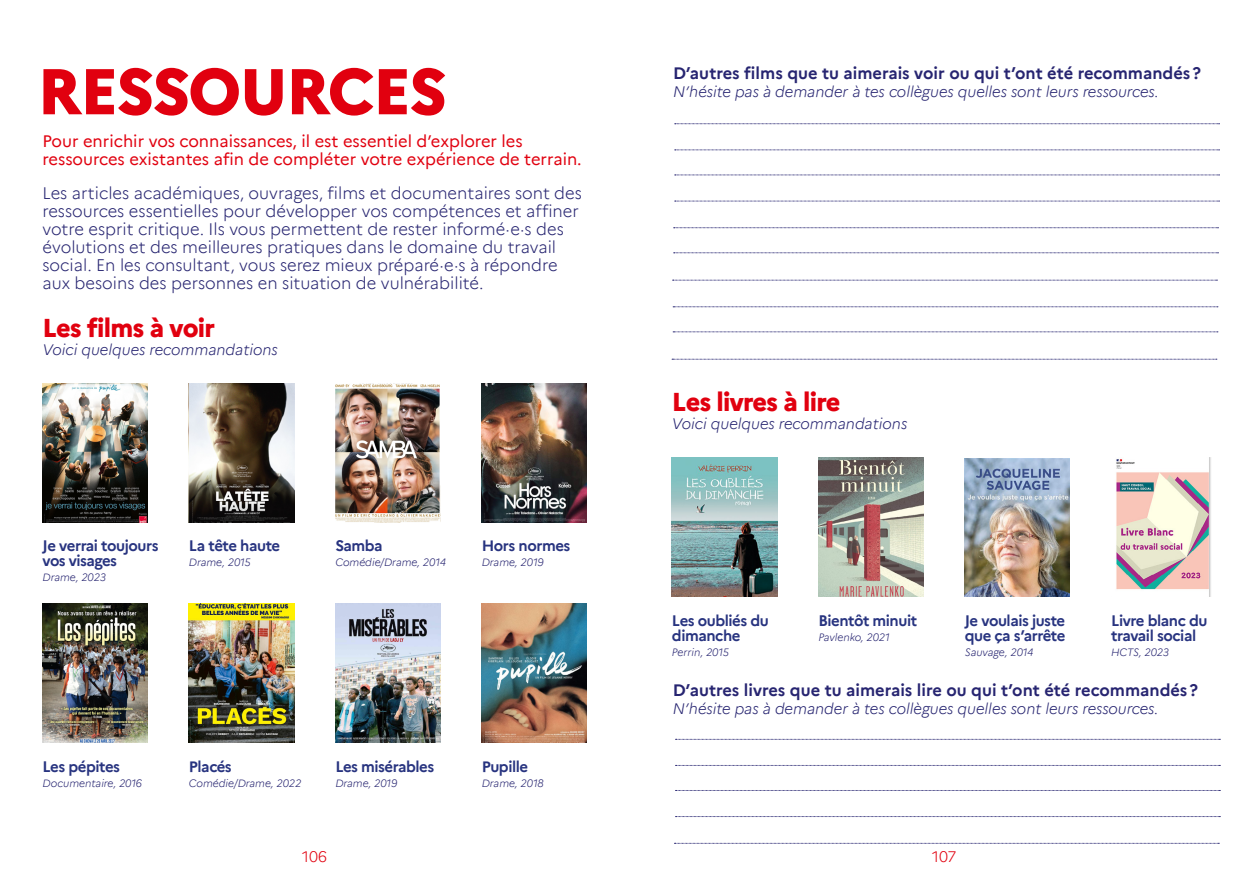
<style>
.page{position:relative;width:1259px;height:893px;background:#fff}
.page>*{position:absolute;margin:0;border:0;box-sizing:border-box;transform-origin:0 0}
.t1{font:800 64.5px "Marianne";letter-spacing:-.03em;color:#e1000f}
.t2{font:800 25.5px "Marianne";letter-spacing:-.03em;color:#e1000f}
.t3{font:300 16.5px/18px "Marianne";color:#272571}
.t4{font:16.5px/18px "Marianne";color:#e1000f}
.t5{font:700 16.5px "Marianne";color:#272571}
.t6{font:italic 300 15px "Marianne";color:#272571}
.t7{font:700 15px/15px "Marianne";letter-spacing:-.03em;color:#283480}
.t8{font:300 15px "Marianne";color:#e1000f}
.t9{font:italic 300 10.5px "Marianne";letter-spacing:-.005em;color:#272571}
</style>
<div class="page">
<img style="left:43px;top:383px;width:105px;height:140px">
<img style="left:189px;top:383px;width:105px;height:140px">
<img style="left:335px;top:383px;width:105px;height:140px">
<img style="left:482px;top:383px;width:105px;height:140px">
<img style="left:43px;top:604px;width:105px;height:139px">
<img style="left:189px;top:604px;width:105px;height:139px">
<img style="left:335px;top:604px;width:105px;height:139px">
<img style="left:482px;top:604px;width:105px;height:139px">
<svg style="left:675px;top:123px;width:544px;height:1px"></svg>
<svg style="left:675px;top:150px;width:544px;height:1px"></svg>
<svg style="left:675px;top:175px;width:544px;height:1px"></svg>
<svg style="left:675px;top:201px;width:544px;height:1px"></svg>
<svg style="left:673px;top:227px;width:545px;height:1px"></svg>
<svg style="left:673px;top:253px;width:545px;height:1px"></svg>
<svg style="left:672px;top:280px;width:545px;height:1px"></svg>
<svg style="left:673px;top:306px;width:545px;height:1px"></svg>
<svg style="left:673px;top:332px;width:545px;height:1px"></svg>
<svg style="left:672px;top:359px;width:544px;height:1px"></svg>
<img style="left:672px;top:458px;width:105px;height:139px">
<img style="left:818px;top:458px;width:105px;height:139px">
<img style="left:964px;top:458px;width:106px;height:139px">
<img style="left:1116px;top:458px;width:95px;height:139px">
<svg style="left:675px;top:739px;width:545px;height:1px"></svg>
<svg style="left:675px;top:765px;width:545px;height:1px"></svg>
<svg style="left:675px;top:790px;width:545px;height:1px"></svg>
<svg style="left:675px;top:816px;width:545px;height:1px"></svg>
<svg style="left:674px;top:843px;width:545px;height:1px"></svg>
<h1 class="t1" style="left:37px;top:41px;width:411px">RESSOURCES</h1>
<p class="t4" style="left:43px;top:131px;width:541px">Pour enrichir vos connaissances, il est essentiel d’explorer les ressources existantes afin de compléter votre expérience de terrain.</p>
<p class="t3" style="left:43px;top:183px;width:541px">Les articles académiques, ouvrages, films et documentaires sont des ressources essentielles pour développer vos compétences et affiner votre esprit critique. Ils vous permettent de rester informé·e·s des évolutions et des meilleures pratiques dans le domaine du travail social. En les consultant, vous serez mieux préparé·e·s à répondre aux besoins des personnes en situation de vulnérabilité.</p>
<h2 class="t2" style="left:43px;top:308px;width:174px">Les films à voir</h2>
<p class="t6" style="left:43px;top:338px;width:237px">Voici quelques recommandations</p>
<p class="t7" style="left:43px;top:537px;width:118px">Je verrai toujours vos visages</p>
<p class="t9" style="left:43px;top:569px;width:65px">Drame, 2023</p>
<p class="t7" style="left:189px;top:537px;width:93px">La tête haute</p>
<p class="t9" style="left:189px;top:554px;width:63px">Drame, 2015</p>
<p class="t7" style="left:335px;top:537px;width:49px">Samba</p>
<p class="t9" style="left:335px;top:554px;width:112px">Comédie/Drame, 2014</p>
<p class="t7" style="left:482px;top:537px;width:90px">Hors normes</p>
<p class="t9" style="left:482px;top:554px;width:64px">Drame, 2019</p>
<p class="t7" style="left:43px;top:758px;width:79px">Les pépites</p>
<p class="t9" style="left:43px;top:775px;width:101px">Documentaire, 2016</p>
<p class="t7" style="left:189px;top:758px;width:44px">Placés</p>
<p class="t9" style="left:189px;top:775px;width:114px">Comédie/Drame, 2022</p>
<p class="t7" style="left:335px;top:758px;width:100px">Les misérables</p>
<p class="t9" style="left:335px;top:775px;width:64px">Drame, 2019</p>
<p class="t7" style="left:482px;top:758px;width:48px">Pupille</p>
<p class="t9" style="left:482px;top:775px;width:64px">Drame, 2018</p>
<p class="t5" style="left:673px;top:61px;width:529px">D’autres films que tu aimerais voir ou qui t’ont été recommandés?</p>
<p class="t6" style="left:673px;top:80px;width:487px">N’hésite pas à demander à tes collègues quelles sont leurs ressources.</p>
<h2 class="t2" style="left:672px;top:382px;width:170px">Les livres à lire</h2>
<p class="t6" style="left:672px;top:412px;width:237px">Voici quelques recommandations</p>
<p class="t7" style="left:672px;top:612px;width:98px">Les oubliés du dimanche</p>
<p class="t9" style="left:672px;top:644px;width:59px">Perrin, 2015</p>
<p class="t7" style="left:1111px;top:612px;width:98px">Livre blanc du travail social</p>
<p class="t9" style="left:1111px;top:644px;width:59px">HCTS, 2023</p>
<p class="t5" style="left:673px;top:677px;width:527px">D’autres livres que tu aimerais lire ou qui t’ont été recommandés?</p>
<p class="t6" style="left:673px;top:697px;width:487px">N’hésite pas à demander à tes collègues quelles sont leurs ressources.</p>
<p class="t7" style="left:964px;top:612px;width:102px">Je voulais juste que ça s’arrête</p>
<p class="t9" style="left:964px;top:644px;width:70px">Sauvage, 2014</p>
<p class="t7" style="left:818px;top:612px;width:100px">Bientôt minuit</p>
<p class="t9" style="left:818px;top:629px;width:73px">Pavlenko, 2021</p>
<p class="t8" style="left:302px;top:845px;width:27px">106</p>
<p class="t8" style="left:932px;top:845px;width:26px">107</p>
</div>
